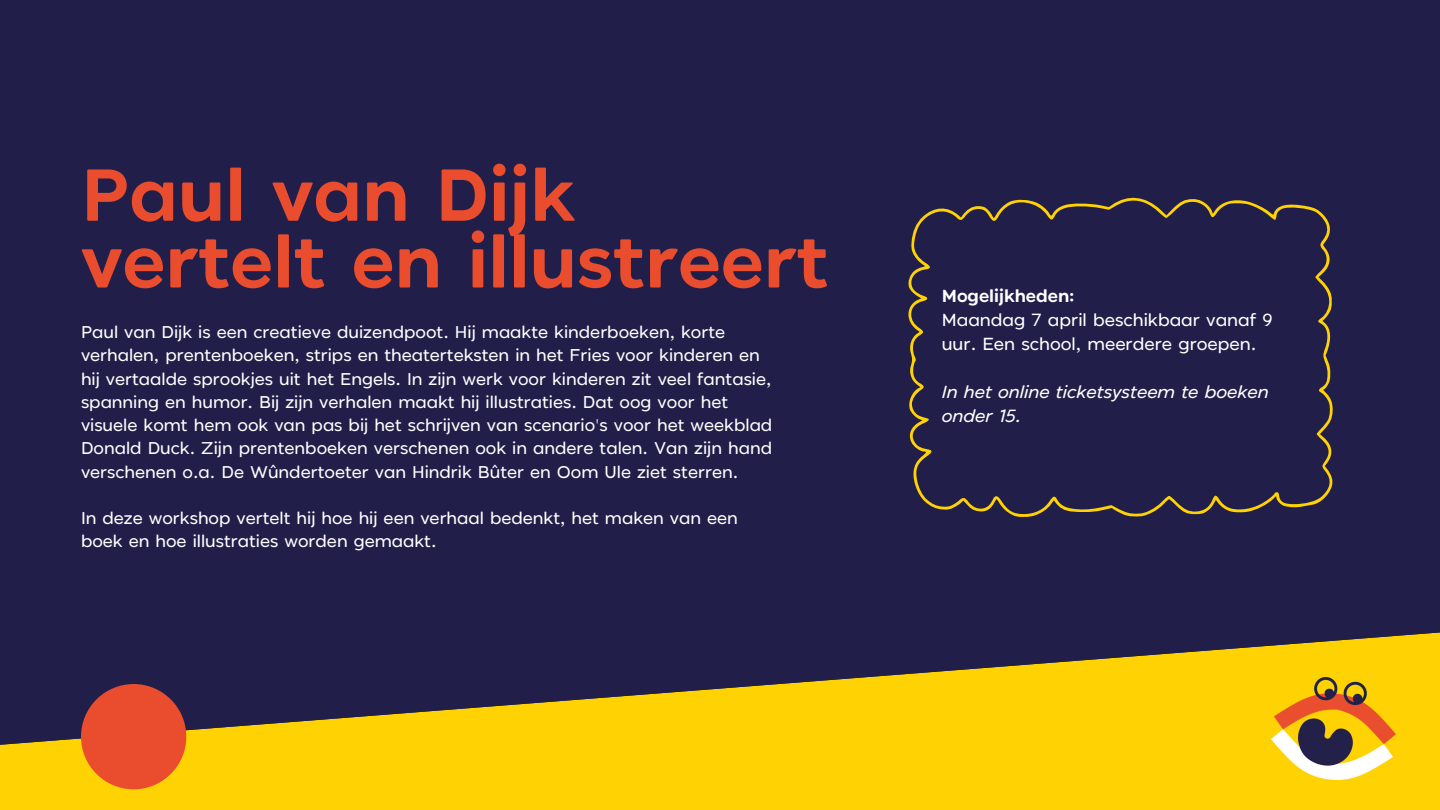
<style>
.page{position:relative;width:1440px;height:810px;background:#211f49}
.page>*{position:absolute;margin:0;border:0;box-sizing:border-box;transform-origin:0 0}
.t1{font:700 73.3px/66.8px "JT Marnie";color:#e94d2d}
.t2{font:500 17.4px/24px "JT Marnie";color:#fff}
.t3{font:italic 500 17.4px/24px "JT Marnie";color:#fff}
.t4{font:700 17.4px "JT Marnie";color:#fff}
.t5{font:500 17px/23.2px "JT Marnie";color:#fff}
</style>
<div class="page">
<svg style="left:0;top:632px;width:1440px;height:178px;fill:#ffd204"></svg>
<div style="left:81px;top:684px;width:105px;height:105px;background:#e94d2d;border-radius:50%"></div>
<svg style="left:908px;top:197px;width:425px;height:320px"></svg>
<img style="left:1271px;top:678px;width:125px;height:102px">
<h1 class="t1" style="left:81px;top:165px;width:749px">Paul van Dijk vertelt en illustreert</h1>
<p class="t5" style="left:81px;top:322px;width:693px">Paul van Dijk is een creatieve duizendpoot. Hij maakte kinderboeken, korte verhalen, prentenboeken, strips en theaterteksten in het Fries voor kinderen en hij vertaalde sprookjes uit het Engels. In zijn werk voor kinderen zit veel fantasie, spanning en humor. Bij zijn verhalen maakt hij illustraties. Dat oog voor het visuele komt hem ook van pas bij het schrijven van scenario's voor het weekblad Donald Duck. Zijn prentenboeken verschenen ook in andere talen. Van zijn hand verschenen o.a. De Wûndertoeter van Hindrik Bûter en Oom Ule ziet sterren.</p>
<p class="t5" style="left:81px;top:508px;width:658px">In deze workshop vertelt hij hoe hij een verhaal bedenkt, het maken van een boek en hoe illustraties worden gemaakt.</p>
<p class="t4" style="left:942px;top:288px;width:134px">Mogelijkheden:</p>
<p class="t2" style="left:942px;top:309px;width:332px">Maandag 7 april beschikbaar vanaf 9 uur. Een school, meerdere groepen.</p>
<p class="t3" style="left:942px;top:381px;width:329px">In het online ticketsysteem te boeken onder 15.</p>
</div>
